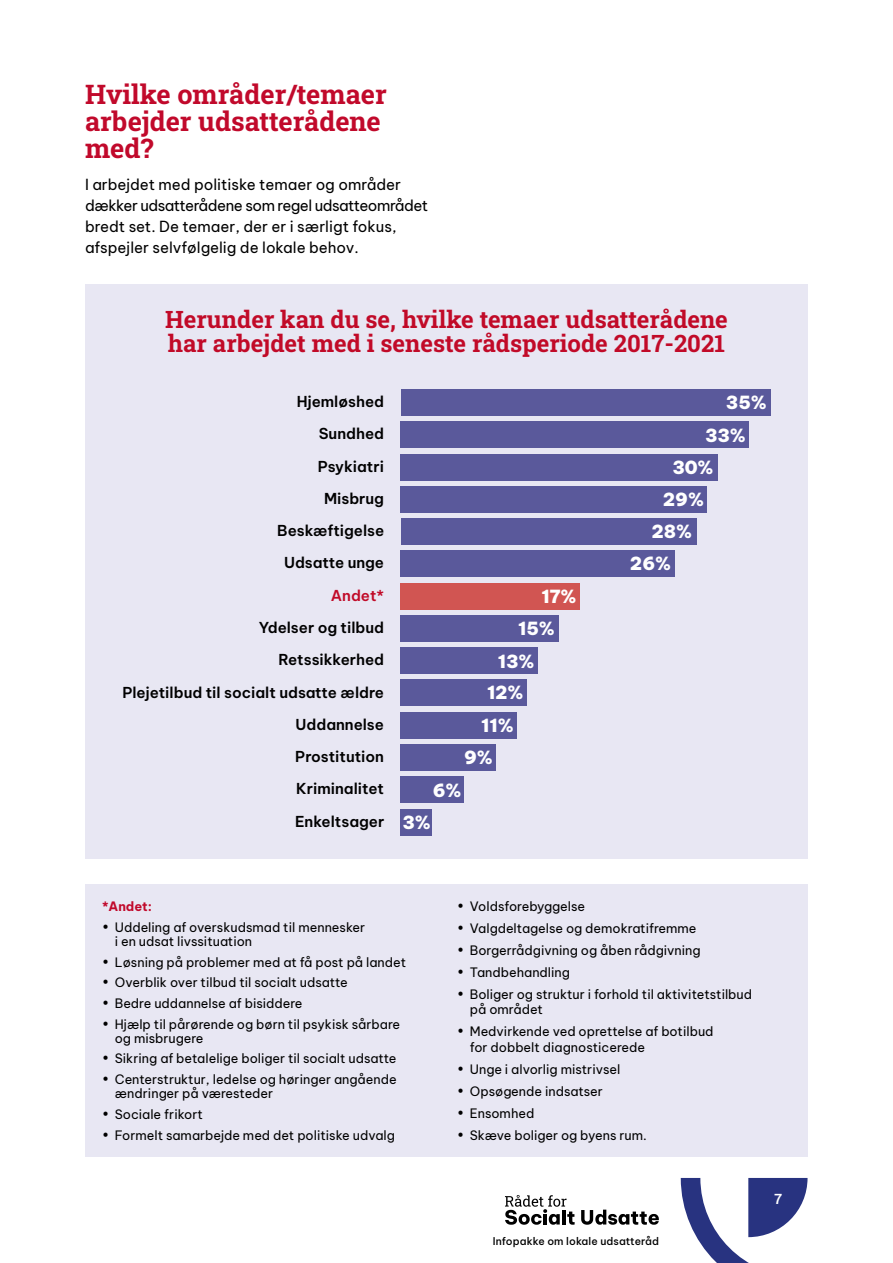
<style>
.page{position:relative;width:893px;height:1263px;background:#fff}
.page>*{position:absolute;margin:0;border:0;box-sizing:border-box;transform-origin:0 0}
.t1{font:27px/27px "Roboto Slab";color:#c1092b}
.t2{font:700 24px/24px "Roboto Slab";color:#c10a28}
.t3{font:900 18px "Be Vietnam Pro";color:#fff}
.t4{font:600 15px/32.2px "Be Vietnam Pro";color:#000;text-align:right}
.t5{font:15px/21px "Be Vietnam Pro";letter-spacing:-.005em;color:#000}
.t6{font:600 15px "Be Vietnam Pro";color:#c10a28}
.t7{font:600 13.5px "Be Vietnam Pro";color:#fff}
.t8{font:12.75px/14.2px "Be Vietnam Pro";color:#000}
.t9{font:700 12.75px "Be Vietnam Pro";letter-spacing:-.005em;color:#c1092b}
.t10{font:500 10.5px "Be Vietnam Pro";letter-spacing:.01em;color:#000}
</style>
<div class="page">
<svg style="left:681px;top:1178px;width:126px;height:85px"></svg>
<svg style="left:505px;top:1195px;width:70px;height:30px"></svg>
<svg style="left:581px;top:1209px;width:78px;height:16px"></svg>
<div style="left:85px;top:285px;width:723px;height:574px;background:#e8e7f3"></div>
<div style="left:401px;top:421px;width:348px;height:27px;background:#5a599b"></div>
<div style="left:401px;top:454px;width:317px;height:26px;background:#5a599b"></div>
<div style="left:401px;top:486px;width:306px;height:27px;background:#5a599b"></div>
<div style="left:401px;top:518px;width:295px;height:27px;background:#5a599b"></div>
<div style="left:401px;top:550px;width:274px;height:27px;background:#5a599b"></div>
<div style="left:401px;top:583px;width:179px;height:26px;background:#d15552"></div>
<div style="left:401px;top:615px;width:158px;height:27px;background:#5a599b"></div>
<div style="left:401px;top:647px;width:137px;height:27px;background:#5a599b"></div>
<div style="left:401px;top:679px;width:126px;height:27px;background:#5a599b"></div>
<div style="left:401px;top:712px;width:116px;height:27px;background:#5a599b"></div>
<div style="left:401px;top:744px;width:95px;height:27px;background:#5a599b"></div>
<div style="left:401px;top:776px;width:63px;height:27px;background:#5a599b"></div>
<div style="left:401px;top:809px;width:31px;height:26px;background:#5a599b"></div>
<div style="left:401px;top:389px;width:369px;height:27px;background:#5a599b"></div>
<div style="left:85px;top:884px;width:723px;height:273px;background:#e8e7f3"></div>
<h1 class="t1" style="left:85px;top:80px;width:303px">Hvilke områder/temaer arbejder udsatterådene med?</h1>
<p class="t5" style="left:85px;top:173px;width:345px">I arbejdet med politiske temaer og områder dækker udsatterådene som regel udsatteområdet bredt set. De temaer, der er i særligt fokus, afspejler selvfølgelig de lokale behov.</p>
<h2 class="t2" style="left:165px;top:307px;width:564px">Herunder kan du se, hvilke temaer udsatterådene har arbejdet med i seneste rådsperiode 2017-2021</h2>
<p class="t4" style="left:277px;top:384px;width:108px">Hjemløshed<br>Sundhed<br>Psykiatri<br>Misbrug<br>Beskæftigelse<br>Udsatte unge</p>
<p class="t6" style="left:331px;top:582px;width:55px">Andet*</p>
<p class="t4" style="left:122px;top:610px;width:263px">Ydelser og tilbud<br>Retssikkerhed<br>Plejetilbud til socialt udsatte ældre<br>Uddannelse<br>Prostitution<br>Kriminalitet<br>Enkeltsager</p>
<h3 class="t3" style="left:541px;top:580px;width:37px">17%</h3>
<h3 class="t3" style="left:518px;top:613px;width:38px">15%</h3>
<h3 class="t3" style="left:498px;top:645px;width:38px">13%</h3>
<h3 class="t3" style="left:487px;top:677px;width:38px">12%</h3>
<h3 class="t3" style="left:481px;top:709px;width:34px">11%</h3>
<h3 class="t3" style="left:464px;top:742px;width:30px">9%</h3>
<h3 class="t3" style="left:433px;top:774px;width:30px">6%</h3>
<h3 class="t3" style="left:403px;top:806px;width:30px">3%</h3>
<h3 class="t3" style="left:726px;top:387px;width:42px">35%</h3>
<h3 class="t3" style="left:705px;top:419px;width:42px">33%</h3>
<h3 class="t3" style="left:672px;top:452px;width:43px">30%</h3>
<h3 class="t3" style="left:663px;top:483px;width:42px">29%</h3>
<h3 class="t3" style="left:652px;top:515px;width:42px">28%</h3>
<h3 class="t3" style="left:630px;top:548px;width:42px">26%</h3>
<p class="t9" style="left:102px;top:895px;width:51px">*Andet:</p>
<p class="t8" style="left:115px;top:918px;width:252px;text-indent:-13px">• Uddeling af overskudsmad til mennesker i en udsat livssituation</p>
<p class="t8" style="left:102px;top:953px;width:306px">• Løsning på problemer med at få post på landet</p>
<p class="t8" style="left:102px;top:974px;width:247px">• Overblik over tilbud til socialt udsatte</p>
<p class="t8" style="left:102px;top:995px;width:202px">• Bedre uddannelse af bisiddere</p>
<p class="t8" style="left:115px;top:1015px;width:287px;text-indent:-13px">• Hjælp til pårørende og børn til psykisk sårbare og misbrugere</p>
<p class="t8" style="left:102px;top:1050px;width:296px">• Sikring af betalelige boliger til socialt udsatte</p>
<p class="t8" style="left:115px;top:1071px;width:283px;text-indent:-13px">• Centerstruktur, ledelse og høringer angående ændringer på væresteder</p>
<p class="t8" style="left:102px;top:1106px;width:102px">• Sociale frikort</p>
<p class="t8" style="left:102px;top:1126px;width:294px">• Formelt samarbejde med det politiske udvalg</p>
<p class="t8" style="left:457px;top:898px;width:129px">• Voldsforebyggelse</p>
<p class="t8" style="left:457px;top:920px;width:241px">• Valgdeltagelse og demokratifremme</p>
<p class="t8" style="left:457px;top:942px;width:245px">• Borgerrådgivning og åben rådgivning</p>
<p class="t8" style="left:457px;top:964px;width:114px">• Tandbehandling</p>
<p class="t8" style="left:470px;top:985px;width:284px;line-height:15.6px;text-indent:-13px">• Boliger og struktur i forhold til aktivitetstilbud på området</p>
<p class="t8" style="left:470px;top:1022px;width:245px;line-height:15.6px;text-indent:-13px">• Medvirkende ved oprettelse af botilbud for dobbelt diagnosticerede</p>
<p class="t8" style="left:457px;top:1061px;width:165px">• Unge i alvorlig mistrivsel</p>
<p class="t8" style="left:457px;top:1083px;width:147px">• Opsøgende indsatser</p>
<p class="t8" style="left:457px;top:1104px;width:79px">• Ensomhed</p>
<p class="t8" style="left:457px;top:1126px;width:191px">• Skæve boliger og byens rum.</p>
<p class="t10" style="left:493px;top:1232px;width:168px">Infopakke om lokale udsatteråd</p>
<p class="t7" style="left:774px;top:1188px;width:10px">7</p>
</div>
